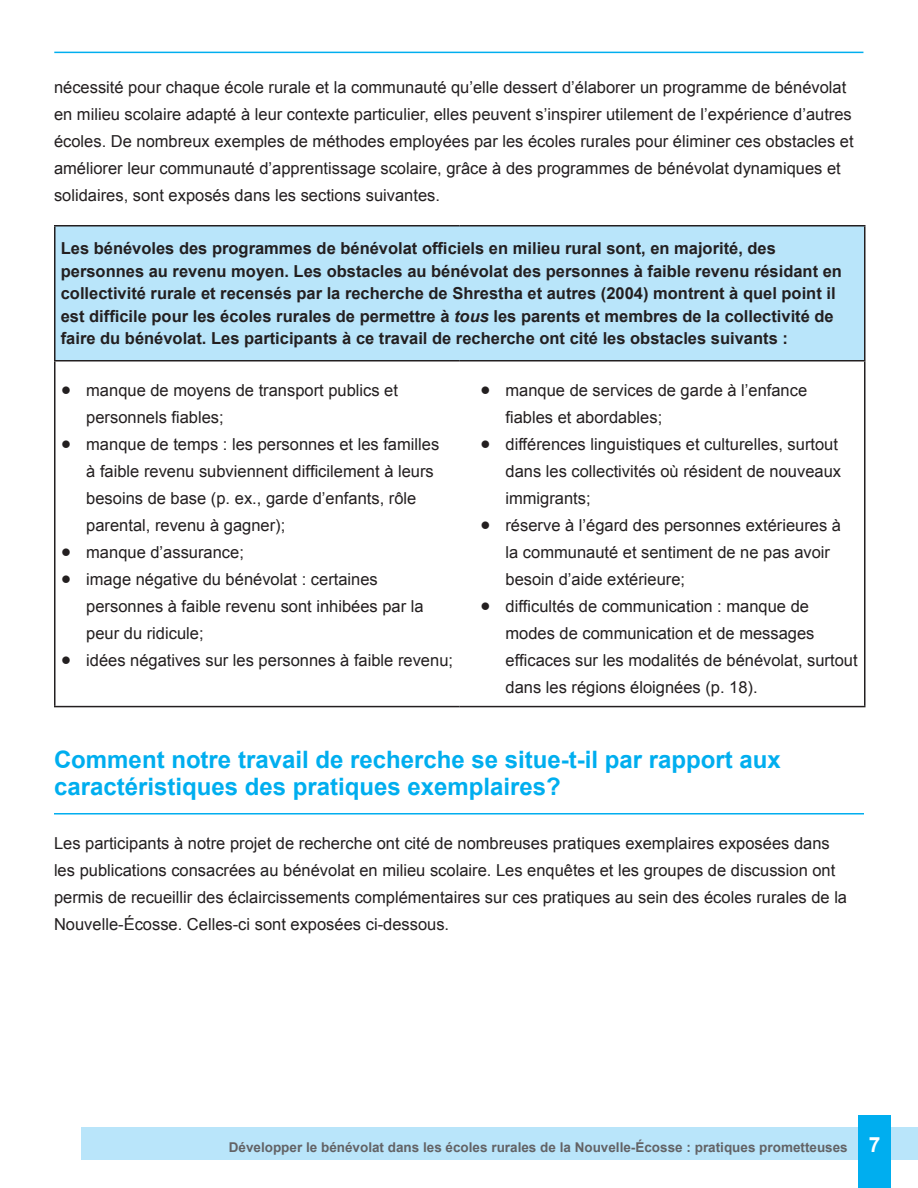
<style>
.page{position:relative;width:918px;height:1188px;background:#fff}
.page>*{position:absolute;margin:0;border:0;box-sizing:border-box;transform-origin:0 0}
.t1{font:700 24px/27px "Arial";color:#00aeef}
.t2{font:16.5px/27px "Arial";color:#231f20}
.t3{font:700 16.5px/22.5px "Arial";color:#231f20}
.t4{font:700 13.5px "Arial";color:#636366}
.s1{font-style:italic}
.s2{font-size:30px}
.s3{font-size:21px;color:#fff}
</style>
<div class="page">
<div style="left:81px;top:1128px;width:837px;height:32px;background:#b9e5fa"></div>
<div style="left:859px;top:1115px;width:32px;height:73px;background:#00aeef"></div>
<hr style="left:54px;top:52px;width:809px;height:1px;background:#00aeef">
<div style="left:55px;top:226px;width:810px;height:135px;background:#b9e5fa"></div>
<hr style="left:54px;top:225px;width:406px;height:1px;background:#231f20">
<hr style="left:54px;top:226px;width:2px;height:134px;background:#231f20">
<hr style="left:460px;top:225px;width:406px;height:1px;background:#231f20">
<hr style="left:864px;top:226px;width:2px;height:134px;background:#231f20">
<hr style="left:54px;top:360px;width:406px;height:2px;background:#231f20">
<hr style="left:54px;top:362px;width:2px;height:344px;background:#231f20">
<hr style="left:460px;top:360px;width:406px;height:2px;background:#231f20">
<hr style="left:864px;top:362px;width:2px;height:344px;background:#231f20">
<hr style="left:54px;top:706px;width:406px;height:1px;background:#231f20">
<hr style="left:460px;top:706px;width:406px;height:1px;background:#231f20">
<hr style="left:54px;top:813px;width:810px;height:2px;background:#00aeef">
<p class="t2" style="left:54px;top:74px;width:801px">nécessité pour chaque école rurale et la communauté qu’elle dessert d’élaborer un programme de bénévolat en milieu scolaire adapté à leur contexte particulier, elles peuvent s’inspirer utilement de l’expérience d’autres écoles. De nombreux exemples de méthodes employées par les écoles rurales pour éliminer ces obstacles et améliorer leur communauté d’apprentissage scolaire, grâce à des programmes de bénévolat dynamiques et solidaires, sont exposés dans les sections suivantes.</p>
<p class="t3" style="left:61px;top:238px;width:783px">Les bénévoles des programmes de bénévolat officiels en milieu rural sont, en majorité, des personnes au revenu moyen. Les obstacles au bénévolat des personnes à faible revenu résidant en collectivité rurale et recensés par la recherche de Shrestha et autres (2004) montrent à quel point il est difficile pour les écoles rurales de permettre à <span class="s1">tous</span> les parents et membres de la collectivité de faire du bénévolat. Les participants à ce travail de recherche ont cité les obstacles suivants :</p>
<p class="t2" style="left:86px;top:377px;width:313px;text-indent:-25px"><span class="s2">•</span> manque de moyens de transport publics et personnels fiables;</p>
<p class="t2" style="left:86px;top:431px;width:355px;text-indent:-25px"><span class="s2">•</span> manque de temps : les personnes et les familles à faible revenu subviennent difficilement à leurs besoins de base (p. ex., garde d’enfants, rôle parental, revenu à gagner);</p>
<p class="t2" style="left:61px;top:539px;width:185px"><span class="s2">•</span> manque d’assurance;</p>
<p class="t2" style="left:86px;top:566px;width:339px;text-indent:-26px"><span class="s2">•</span> image négative du bénévolat : certaines personnes à faible revenu sont inhibées par la peur du ridicule;</p>
<p class="t2" style="left:61px;top:647px;width:394px"><span class="s2">•</span> idées négatives sur les personnes à faible revenu;</p>
<p class="t2" style="left:505px;top:377px;width:303px;text-indent:-25px"><span class="s2">•</span> manque de services de garde à l’enfance fiables et abordables;</p>
<p class="t2" style="left:506px;top:431px;width:337px;text-indent:-26px"><span class="s2">•</span> différences linguistiques et culturelles, surtout dans les collectivités où résident de nouveaux immigrants;</p>
<p class="t2" style="left:506px;top:512px;width:337px;text-indent:-26px"><span class="s2">•</span> réserve à l’égard des personnes extérieures à la communauté et sentiment de ne pas avoir besoin d’aide extérieure;</p>
<p class="t2" style="left:506px;top:593px;width:354px;text-indent:-26px"><span class="s2">•</span> difficultés de communication : manque de modes de communication et de messages efficaces sur les modalités de bénévolat, surtout dans les régions éloignées (p. 18).</p>
<h1 class="t1" style="left:54px;top:747px;width:728px">Comment notre travail de recherche se situe-t-il par rapport aux caractéristiques des pratiques exemplaires?</h1>
<p class="t2" style="left:54px;top:830px;width:795px">Les participants à notre projet de recherche ont cité de nombreuses pratiques exemplaires exposées dans les publications consacrées au bénévolat en milieu scolaire. Les enquêtes et les groupes de discussion ont permis de recueillir des éclaircissements complémentaires sur ces pratiques au sein des écoles rurales de la Nouvelle-Écosse. Celles-ci sont exposées ci-dessous.</p>
<p class="t4" style="left:229px;top:1138px;width:653px">Développer le bénévolat dans les écoles rurales de la Nouvelle-Écosse : pratiques prometteuses <span class="s3">7</span></p>
</div>
